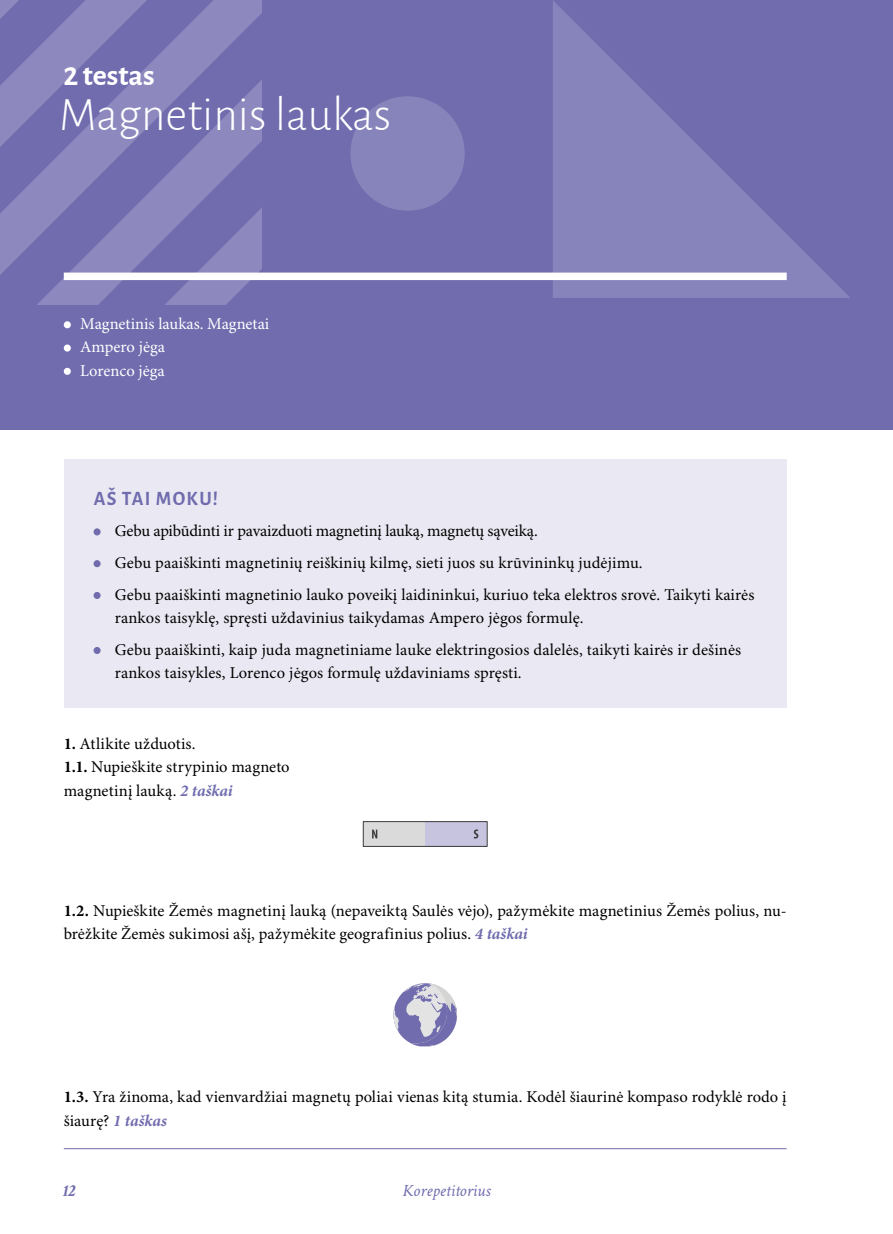
<style>
.page{position:relative;width:893px;height:1234px;background:#fff}
.page>*{position:absolute;margin:0;border:0;box-sizing:border-box;transform-origin:0 0}
.t1{font:300 48px "Alegreya Sans";color:#fff}
.t2{font:700 30px "Alegreya Sans";color:#fff}
.t3{font:700 20.4px "Alegreya Sans";letter-spacing:.07em;color:#706cae;scale:.95 1}
.t4{font:italic 17.25px "Crimson Text";color:#706cae}
.t5{font:italic 700 17.25px "Crimson Text";color:#706cae}
.t6{font:16.5px/23.2px "Minion Pro";letter-spacing:.005em;color:#000}
.t7{font:16.5px/23.2px "Minion Pro";color:#fff}
.s1{font-weight:700}
.s2{font-weight:700;font-style:italic;color:#706cae}
</style>
<div class="page">
<div style="left:0;top:0;width:893px;height:429px;background:#706cae"></div>
<svg style="left:0;top:0;width:214px;height:9px"></svg>
<svg style="left:0;top:9px;width:262px;height:320px"></svg>
<svg style="left:70px;top:73px;width:192px;height:277px"></svg>
<svg style="left:201px;top:137px;width:226px;height:213px"></svg>
<div style="left:350px;top:96px;width:115px;height:115px;background:#8783bb;border-radius:50%"></div>
<svg style="left:553px;top:1px;width:297px;height:297px"></svg>
<div style="left:64px;top:272px;width:723px;height:8px;background:#fff"></div>
<div style="left:64px;top:459px;width:723px;height:248px;background:#eae9f3"></div>
<div style="left:94px;top:528px;width:7px;height:7px;background:#706cae;border-radius:50%"></div>
<div style="left:94px;top:560px;width:7px;height:7px;background:#706cae;border-radius:50%"></div>
<div style="left:94px;top:591px;width:7px;height:8px;background:#706cae;border-radius:50%"></div>
<svg style="left:94px;top:646px;width:7px;height:8px"></svg>
<div style="left:64px;top:321px;width:7px;height:7px;background:#fff;border-radius:50%"></div>
<div style="left:64px;top:344px;width:7px;height:7px;background:#fff;border-radius:50%"></div>
<div style="left:64px;top:368px;width:7px;height:7px;background:#fff;border-radius:50%"></div>
<hr style="left:64px;top:1148px;width:723px;height:1px;background:#706cae">
<div style="left:363px;top:821px;width:62px;height:25px;background:#dadada"></div>
<div style="left:425px;top:821px;width:62px;height:25px;background:#c6c4de"></div>
<svg style="left:372px;top:829px;width:5px;height:9px"></svg>
<svg style="left:474px;top:829px;width:4px;height:9px"></svg>
<div style="left:363px;top:821px;width:125px;height:25px;border:1px solid #3c3b3b"></div>
<svg style="left:393px;top:983px;width:64px;height:63px"></svg>
<h2 class="t2" style="left:63px;top:53px;width:93px">2 testas</h2>
<h1 class="t1" style="left:59px;top:83px;width:334px">Magnetinis laukas</h1>
<p class="t7" style="left:80px;top:313px;width:190px">Magnetinis laukas. Magnetai<br>Ampero jėga<br>Lorenco jėga</p>
<p class="t3" style="left:94px;top:483px;width:132px">AŠ TAI MOKU!</p>
<p class="t6" style="left:115px;top:515px;width:641px;line-height:31.8px">Gebu apibūdinti ir pavaizduoti magnetinį lauką, magnetų sąveiką.<br>Gebu paaiškinti magnetinių reiškinių kilmę, sieti juos su krūvininkų judėjimu.<br>Gebu paaiškinti magnetinio lauko poveikį laidininkui, kuriuo teka elektros srovė. Taikyti kairės</p>
<p class="t6" style="left:115px;top:602px;width:628px;line-height:31.8px">rankos taisyklę, spręsti uždavinius taikydamas Ampero jėgos formulę.<br>Gebu paaiškinti, kaip juda magnetiniame lauke elektringosios dalelės, taikyti kairės ir dešinės</p>
<p class="t6" style="left:115px;top:661px;width:408px">rankos taisykles, Lorenco jėgos formulę uždaviniams spręsti.</p>
<p class="t6" style="left:64px;top:732px;width:227px"><span class="s1">1.</span> Atlikite užduotis.<br><span class="s1">1.1.</span> Nupieškite strypinio magneto magnetinį lauką. <span class="s2">2 taškai</span></p>
<p class="t6" style="left:64px;top:899px;width:724px"><span class="s1">1.2.</span> Nupieškite Žemės magnetinį lauką (nepaveiktą Saulės vėjo), pažymėkite magnetinius Žemės polius, nu&shy;brėžkite Žemės sukimosi ašį, pažymėkite geografinius polius. <span class="s2">4 taškai</span></p>
<p class="t6" style="left:64px;top:1085px;width:724px"><span class="s1">1.3.</span> Yra žinoma, kad vienvardžiai magnetų poliai vienas kitą stumia. Kodėl šiaurinė kompaso rodyklė rodo į šiaurę? <span class="s2">1 taškas</span></p>
<p class="t5" style="left:63px;top:1179px;width:14px">12</p>
<p class="t4" style="left:402px;top:1180px;width:90px">Korepetitorius</p>
</div>
